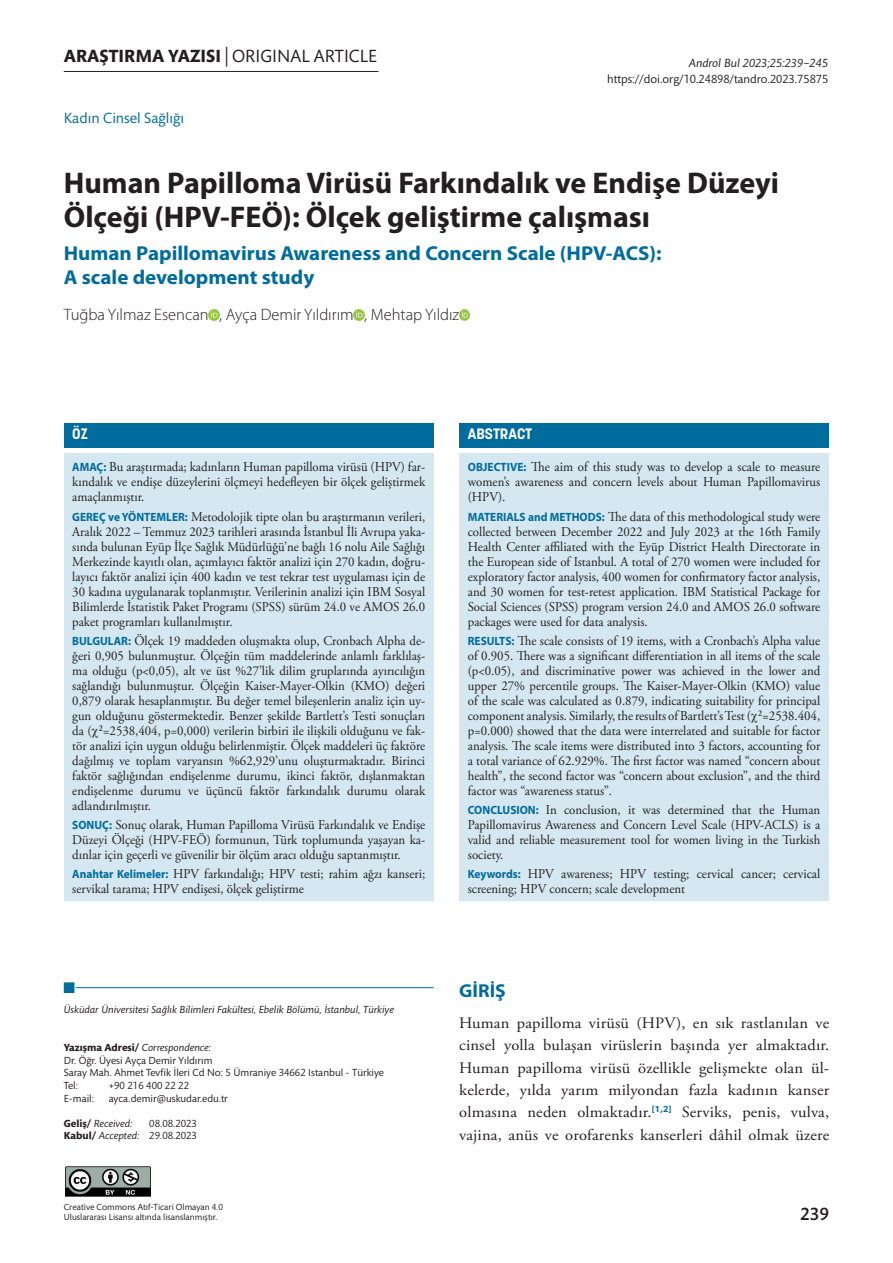
<style>
.page{position:relative;width:893px;height:1263px;background:#fff}
.page>*{position:absolute;margin:0;border:0;box-sizing:border-box;transform-origin:0 0}
.t1{font:700 30px/34.5px "Myriad Pro";color:#231f20}
.t2{font:700 20.1px/24px "Myriad Pro";color:#006c9d;scale:1.04 1}
.t3{font:700 18.75px "Myriad Pro";color:#006c9d;scale:1.04 1}
.t4{font:18px "Mundo Sans Std";color:#231f20}
.t5{font:500 18px "Mundo Sans Std";color:#231f20}
.t6{font:300 16.5px "Myriad Pro";color:#231f20}
.t7{font:15.9px/22.4px "Adobe Garamond Pro";letter-spacing:.01em;color:#231f20;text-align:justify;scale:1.04 1}
.t8{font:15px "Mundo Sans Std";color:#006c9d}
.t9{font:700 15px "Korolev";color:#fff}
.t10{font:13.5px/15px "Adobe Garamond Pro";color:#231f20;text-align:justify;scale:.95 1}
.t11{font:12px "Mundo Sans Std";color:#231f20}
.t12{font:italic 12px "Mundo Sans Std";color:#231f20}
.t13{font:10.5px/12.6px "Mundo Sans Std";color:#231f20}
.t14{font:italic 10.5px "Mundo Sans Std";color:#231f20}
.t15{font:9px/10.5px "Mundo Sans Std";color:#231f20}
.s1{font-weight:700}
.s2{font-family:"Myriad Pro";font-weight:700;font-size:12px;color:#006c9d}
.s3{font-style:italic}
.s4{font-weight:700;font-style:normal}
</style>
<div class="page">
<hr style="left:64px;top:71px;width:314px;height:1px;background:#231f20">
<img style="left:65px;top:1166px;width:86px;height:31px">
<svg style="left:209px;top:310px;width:10px;height:10px"></svg>
<svg style="left:354px;top:310px;width:10px;height:10px"></svg>
<svg style="left:459px;top:310px;width:11px;height:10px"></svg>
<div style="left:459px;top:423px;width:370px;height:26px;background:#006c9d"></div>
<div style="left:459px;top:453px;width:370px;height:449px;background:#d5e7f0"></div>
<hr style="left:459px;top:901px;width:370px;height:2px;background:#fff">
<div style="left:64px;top:423px;width:370px;height:26px;background:#006c9d"></div>
<div style="left:64px;top:453px;width:370px;height:449px;background:#d5e7f0"></div>
<hr style="left:64px;top:901px;width:370px;height:2px;background:#fff">
<div style="left:64px;top:982px;width:10px;height:11px;background:#006c9d;border:2px solid #006c9d"></div>
<hr style="left:76px;top:987px;width:358px;height:1px;background:#006c9d">
<h3 class="t4" style="left:64px;top:46px;width:315px"><span class="s1">ARAŞTIRMA YAZISI</span> | ORIGINAL ARTICLE</h3>
<p class="t8" style="left:64px;top:110px;width:122px">Kadın Cinsel Sağlığı</p>
<p class="t12" style="left:689px;top:56px;width:141px">Androl Bul 2023;25:239−245</p>
<p class="t11" style="left:607px;top:73px;width:223px">https://doi.org/10.24898/tandro.2023.75875</p>
<h1 class="t1" style="left:64px;top:164px;width:717px">Human Papilloma Virüsü Farkındalık ve Endişe Düzeyi<br>Ölçeği (HPV-FEÖ): Ölçek geliştirme çalışması</h1>
<h2 class="t2" style="left:64px;top:240px;width:576px">Human Papillomavirus Awareness and Concern Scale (HPV-ACS):<br>A scale development study</h2>
<p class="t6" style="left:64px;top:306px;width:397px">Tuğba Yılmaz Esencan , Ayça Demir Yıldırım , Mehtap Yıldız</p>
<p class="t9" style="left:72px;top:424px;width:17px">ÖZ</p>
<p class="t10" style="left:72px;top:460px;width:373px"><span class="s2">AMAÇ:</span> Bu araştırmada; kadınların Human papilloma virüsü (HPV) far&shy;kındalık ve endişe düzeylerini ölçmeyi hedefleyen bir ölçek geliştirmek amaçlanmıştır.</p>
<p class="t10" style="left:72px;top:509px;width:373px"><span class="s2">GEREÇ ve YÖNTEMLER:</span> Metodolojik tipte olan bu araştırmanın verileri, Aralık 2022 – Temmuz 2023 tarihleri arasında İstanbul İli Avrupa yaka&shy;sında bulunan Eyüp İlçe Sağlık Müdürlüğü’ne bağlı 16 nolu Aile Sağlığı Merkezinde kayıtlı olan, açımlayıcı faktör analizi için 270 kadın, doğru&shy;layıcı faktör analizi için 400 kadın ve test tekrar test uygulaması için de 30 kadına uygulanarak toplanmıştır. Verilerinin analizi için IBM Sosyal Bilimlerde İstatistik Paket Programı (SPSS) sürüm 24.0 ve AMOS 26.0 paket programları kullanılmıştır.</p>
<p class="t10" style="left:72px;top:634px;width:373px"><span class="s2">BULGULAR:</span> Ölçek 19 maddeden oluşmakta olup, Cronbach Alpha de&shy;ğeri 0,905 bulunmuştur. Ölçeğin tüm maddelerinde anlamlı farklılaş&shy;ma olduğu (p&lt;0,05), alt ve üst %27’lik dilim gruplarında ayırıcılığın sağlandığı bulunmuştur. Ölçeğin Kaiser-Mayer-Olkin (KMO) değeri 0,879 olarak hesaplanmıştır. Bu değer temel bileşenlerin analiz için uy&shy;gun olduğunu göstermektedir. Benzer şekilde Bartlett’s Testi sonuçları da ( ²=2538,404, p=0,000) verilerin birbiri ile ilişkili olduğunu ve fak&shy;tör analizi için uygun olduğu belirlenmiştir. Ölçek maddeleri üç faktöre dağılmış ve toplam varyansın %62,929’unu oluşturmaktadır. Birinci faktör sağlığından endişelenme durumu, ikinci faktör, dışlanmaktan endişelenme durumu ve üçüncü faktör farkındalık durumu olarak adlandırılmıştır.</p>
<p class="t10" style="left:72px;top:818px;width:373px"><span class="s2">SONUÇ:</span> Sonuç olarak, Human Papilloma Virüsü Farkındalık ve Endişe Düzeyi Ölçeği (HPV-FEÖ) formunun, Türk toplumunda yaşayan ka&shy;dınlar için geçerli ve güvenilir bir ölçüm aracı olduğu saptanmıştır.</p>
<p class="t10" style="left:72px;top:867px;width:373px"><span class="s2">Anahtar Kelimeler:</span> HPV farkındalığı; HPV testi; rahim ağzı kanseri; servikal tarama; HPV endişesi, ölçek geliştirme</p>
<p class="t14" style="left:64px;top:1004px;width:332px">Üsküdar Üniversitesi Sağlık Bilimleri Fakültesi, Ebelik Bölümü, İstanbul, Türkiye</p>
<p class="t13" style="left:64px;top:1042px;width:322px"><span class="s1">Yazışma Adresi/</span> <span class="s3">Correspondence:<br></span>Dr. Öğr. Üyesi Ayça Demir Yıldırım<br>Saray Mah. Ahmet Tevfik İleri Cd No: 5 Ümraniye 34662 Istanbul - Türkiye Tel:</p>
<p class="t13" style="left:109px;top:1079px;width:82px">+90 216 400 22 22</p>
<p class="t13" style="left:64px;top:1092px;width:32px">E-mail:</p>
<p class="t13" style="left:109px;top:1092px;width:121px">ayca.demir@uskudar.edu.tr</p>
<p class="t14" style="left:64px;top:1117px;width:70px"><span class="s4">Geliş/</span> Received:</p>
<p class="t13" style="left:64px;top:1117px;width:135px;text-align:right">08.08.2023<br><span class="s1">Kabul/</span> <span class="s3">Accepted:</span> 29.08.2023</p>
<p class="t15" style="left:64px;top:1202px;width:161px">Creative Commons Atıf-Ticari Olmayan 4.0<br>Uluslararası Lisansı altında lisanslanmıştır.</p>
<p class="t9" style="left:468px;top:424px;width:66px">ABSTRACT</p>
<p class="t10" style="left:468px;top:460px;width:373px"><span class="s2">OBJECTIVE:</span> The aim of this study was to develop a scale to measure women’s awareness and concern levels about Human Papillomavirus (HPV).</p>
<p class="t10" style="left:468px;top:509px;width:372px"><span class="s2">MATERIALS and METHODS:</span> The data of this methodological study were collected between December 2022 and July 2023 at the 16th Family Health Center affiliated with the Eyüp District Health Directorate in the European side of Istanbul. A total of 270 women were included for exploratory factor analysis, 400 women for confirmatory factor analysis, and 30 women for test-retest application. IBM Statistical Package for Social Sciences (SPSS) program version 24.0 and AMOS 26.0 software packages were used for data analysis.</p>
<p class="t10" style="left:468px;top:634px;width:372px"><span class="s2">RESULTS:</span> The scale consists of 19 items, with a Cronbach’s Alpha value of 0.905. There was a significant differentiation in all items of the scale (p&lt;0.05), and discriminative power was achieved in the lower and upper 27% percentile groups. The Kaiser-Mayer-Olkin (KMO) value of the scale was calculated as 0.879, indicating suitability for principal component analysis. Similarly, the results of Bartlett’s Test ( ²=2538.404, p=0.000) showed that the data were interrelated and suitable for factor analysis. The scale items were distributed into 3 factors, accounting for a total variance of 62.929%. The first factor was named “concern about health”, the second factor was “concern about exclusion”, and the third factor was “awareness status”.</p>
<p class="t10" style="left:468px;top:803px;width:372px"><span class="s2">CONCLUSION:</span> In conclusion, it was determined that the Human Papillomavirus Awareness and Concern Level Scale (HPV-ACLS) is a valid and reliable measurement tool for women living in the Turkish society.</p>
<p class="t10" style="left:468px;top:867px;width:372px"><span class="s2">Keywords:</span> HPV awareness; HPV testing; cervical cancer; cervical screening; HPV concern; scale development</p>
<h3 class="t3" style="left:459px;top:978px;width:46px">GİRİŞ</h3>
<p class="t7" style="left:459px;top:1012px;width:357px">Human papilloma virüsü (HPV), en sık rastlanılan ve cinsel yolla bulaşan virüslerin başında yer almaktadır.<br>Human papilloma virüsü özellikle gelişmekte olan ül&shy;kelerde, yılda yarım milyondan fazla kadının kanser olmasına neden olmaktadır.<sup>[1,2]</sup> Serviks, penis, vulva, vajina, anüs ve orofarenks kanserleri dâhil olmak üzere</p>
<h3 class="t5" style="left:800px;top:1205px;width:30px">239</h3>
</div>
